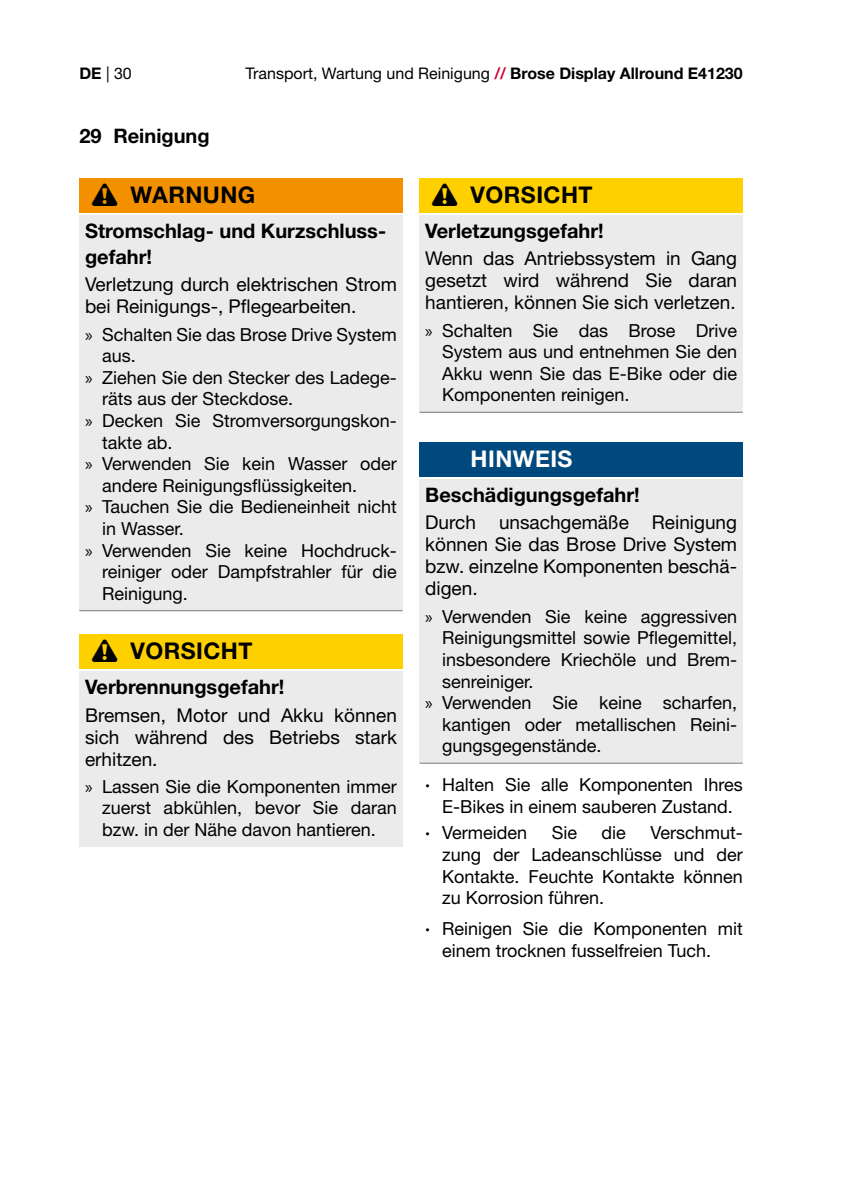
<style>
.page{position:relative;width:842px;height:1191px;background:#fff}
.page>*{position:absolute;margin:0;border:0;box-sizing:border-box;transform-origin:0 0}
.t1{font:700 23px "Helvetica Neue LT Std";letter-spacing:.02em;color:#000}
.t2{font:700 23px "Helvetica Neue LT Std";letter-spacing:.02em;color:#fff}
.t3{font:700 20px/26px "Helvetica Neue LT Pro";color:#000}
.t4{font:19px/22px "Helvetica Neue LT Pro";color:#000;text-align:justify}
.t5{font:18px/21.6px "Helvetica Neue LT Pro";color:#000;text-align:justify}
.t6{font:16px "Helvetica Neue LT Std";color:#000}
.s1{font-weight:700}
.s2{font-weight:700;color:#ca0538}
.s3{font-family:"Myriad Pro"}
.s4{font-family:"Helvetica Neue LT Std";font-weight:700}
</style>
<div class="page">
<div style="left:79px;top:178px;width:324px;height:34px;background:#f39000"></div>
<div style="left:79px;top:215px;width:324px;height:66px;background:#ebebeb"></div>
<div style="left:79px;top:266px;width:324px;height:64px;background:#ebebeb"></div>
<div style="left:79px;top:322px;width:324px;height:289px;background:#ebebeb"></div>
<hr style="left:79px;top:610px;width:324px;height:1px;background:#73797d">
<div style="left:79px;top:634px;width:324px;height:34px;background:#ffd000"></div>
<div style="left:79px;top:671px;width:324px;height:40px;background:#ebebeb"></div>
<div style="left:79px;top:696px;width:324px;height:86px;background:#ebebeb"></div>
<div style="left:79px;top:774px;width:324px;height:73px;background:#ebebeb"></div>
<div style="left:420px;top:178px;width:323px;height:34px;background:#ffd000"></div>
<div style="left:420px;top:215px;width:323px;height:40px;background:#ebebeb"></div>
<div style="left:420px;top:240px;width:323px;height:86px;background:#ebebeb"></div>
<div style="left:420px;top:318px;width:323px;height:94px;background:#ebebeb"></div>
<hr style="left:420px;top:412px;width:323px;height:1px;background:#73797d">
<div style="left:420px;top:442px;width:323px;height:34px;background:#00497e"></div>
<div style="left:420px;top:479px;width:323px;height:40px;background:#ebebeb"></div>
<div style="left:420px;top:504px;width:323px;height:108px;background:#ebebeb"></div>
<div style="left:420px;top:604px;width:323px;height:94px;background:#ebebeb"></div>
<div style="left:420px;top:690px;width:323px;height:73px;background:#ebebeb"></div>
<hr style="left:420px;top:763px;width:323px;height:1px;background:#73797d">
<p class="t6" style="left:79px;top:64px;width:54px"><span class="s1">DE</span> | 30</p>
<p class="t6" style="left:245px;top:64px;width:499px">Transport, Wartung und Reinigung <span class="s2">//</span> <span class="s1">Brose Display Allround E41230</span></p>
<p class="t3" style="left:79px;top:122px;width:132px">29 Reinigung</p>
<p class="t1" style="left:130px;top:181px;width:127px">WARNUNG</p>
<p class="t3" style="left:85px;top:217px;width:303px">Stromschlag- und Kurzschluss&shy;gefahr!</p>
<p class="t4" style="left:85px;top:273px;width:313px">Verletzung durch elektrischen Strom bei Reinigungs-, Pflegearbeiten.</p>
<p class="t5" style="left:85px;top:323px;width:313px"><span class="s3">»</span> Schalten Sie das Brose Drive System</p>
<p class="t5" style="left:102px;top:345px;width:35px">aus.</p>
<p class="t5" style="left:85px;top:366px;width:313px"><span class="s3">»</span> Ziehen Sie den Stecker des Ladege-</p>
<p class="t5" style="left:102px;top:388px;width:193px">räts aus der Steckdose.</p>
<p class="t5" style="left:85px;top:409px;width:313px"><span class="s3">»</span> Decken Sie Stromversorgungskon-</p>
<p class="t5" style="left:102px;top:431px;width:72px">takte ab.</p>
<p class="t5" style="left:85px;top:453px;width:313px"><span class="s3">»</span> Verwenden Sie kein Wasser oder</p>
<p class="t5" style="left:102px;top:474px;width:257px">andere Reinigungsflüssigkeiten.</p>
<p class="t5" style="left:85px;top:496px;width:313px"><span class="s3">»</span> Tauchen Sie die Bedieneinheit nicht</p>
<p class="t5" style="left:102px;top:517px;width:83px">in Wasser.</p>
<p class="t5" style="left:85px;top:539px;width:313px"><span class="s3">»</span> Verwenden Sie keine Hochdruck-</p>
<p class="t5" style="left:102px;top:561px;width:296px">reiniger oder Dampfstrahler für die</p>
<p class="t5" style="left:102px;top:582px;width:87px">Reinigung.</p>
<p class="t1" style="left:130px;top:637px;width:124px">VORSICHT</p>
<p class="t3" style="left:85px;top:673px;width:201px">Verbrennungsgefahr!</p>
<p class="t4" style="left:85px;top:703px;width:313px">Bremsen, Motor und Akku können sich während des Betriebs stark erhitzen.</p>
<p class="t5" style="left:102px;top:775px;width:296px;text-indent:-17px"><span class="s3">»</span> Lassen Sie die Komponenten immer zuerst abkühlen, bevor Sie daran bzw. in der Nähe davon hantieren.</p>
<p class="t1" style="left:471px;top:181px;width:124px">VORSICHT</p>
<p class="t3" style="left:425px;top:217px;width:180px">Verletzungsgefahr!</p>
<p class="t4" style="left:425px;top:247px;width:313px">Wenn das Antriebssystem in Gang gesetzt wird während Sie daran hantieren, können Sie sich verletzen.</p>
<p class="t5" style="left:442px;top:319px;width:296px;text-indent:-17px"><span class="s3">»</span> Schalten Sie das Brose Drive System aus und entnehmen Sie den Akku wenn Sie das E-Bike oder die Komponenten reinigen.</p>
<p class="t2" style="left:471px;top:445px;width:103px">HINWEIS</p>
<p class="t3" style="left:425px;top:481px;width:216px">Beschädigungsgefahr!</p>
<p class="t4" style="left:425px;top:511px;width:313px">Durch unsachgemäße Reinigung können Sie das Brose Drive System bzw. einzelne Komponenten beschä&shy;digen.</p>
<p class="t5" style="left:425px;top:605px;width:313px"><span class="s3">»</span> Verwenden Sie keine aggressiven</p>
<p class="t5" style="left:442px;top:627px;width:296px">Reinigungsmittel sowie Pflegemittel,</p>
<p class="t5" style="left:442px;top:648px;width:296px">insbesondere Kriechöle und Brem-</p>
<p class="t5" style="left:442px;top:670px;width:93px">senreiniger.</p>
<p class="t5" style="left:425px;top:691px;width:313px"><span class="s3">»</span> Verwenden Sie keine scharfen,</p>
<p class="t5" style="left:442px;top:713px;width:296px">kantigen oder metallischen Reini-</p>
<p class="t5" style="left:442px;top:735px;width:161px">gungsgegenstände.</p>
<p class="t5" style="left:425px;top:774px;width:319px;text-align:center"><span class="s4">∙</span> Halten Sie alle Komponenten Ihres<br>E-Bikes in einem sauberen Zustand.</p>
<p class="t5" style="left:425px;top:822px;width:104px"><span class="s4">∙</span> Vermeiden</p>
<p class="t5" style="left:552px;top:822px;width:27px">Sie</p>
<p class="t5" style="left:601px;top:822px;width:26px">die</p>
<p class="t5" style="left:442px;top:822px;width:302px;text-indent:208px">Verschmut&shy;zung der Ladeanschlüsse und der Kontakte. Feuchte Kontakte können zu Korrosion führen.</p>
<p class="t5" style="left:442px;top:918px;width:302px;text-indent:-17px"><span class="s4">∙</span> Reinigen Sie die Komponenten mit einem trocknen fusselfreien Tuch.</p>
</div>
